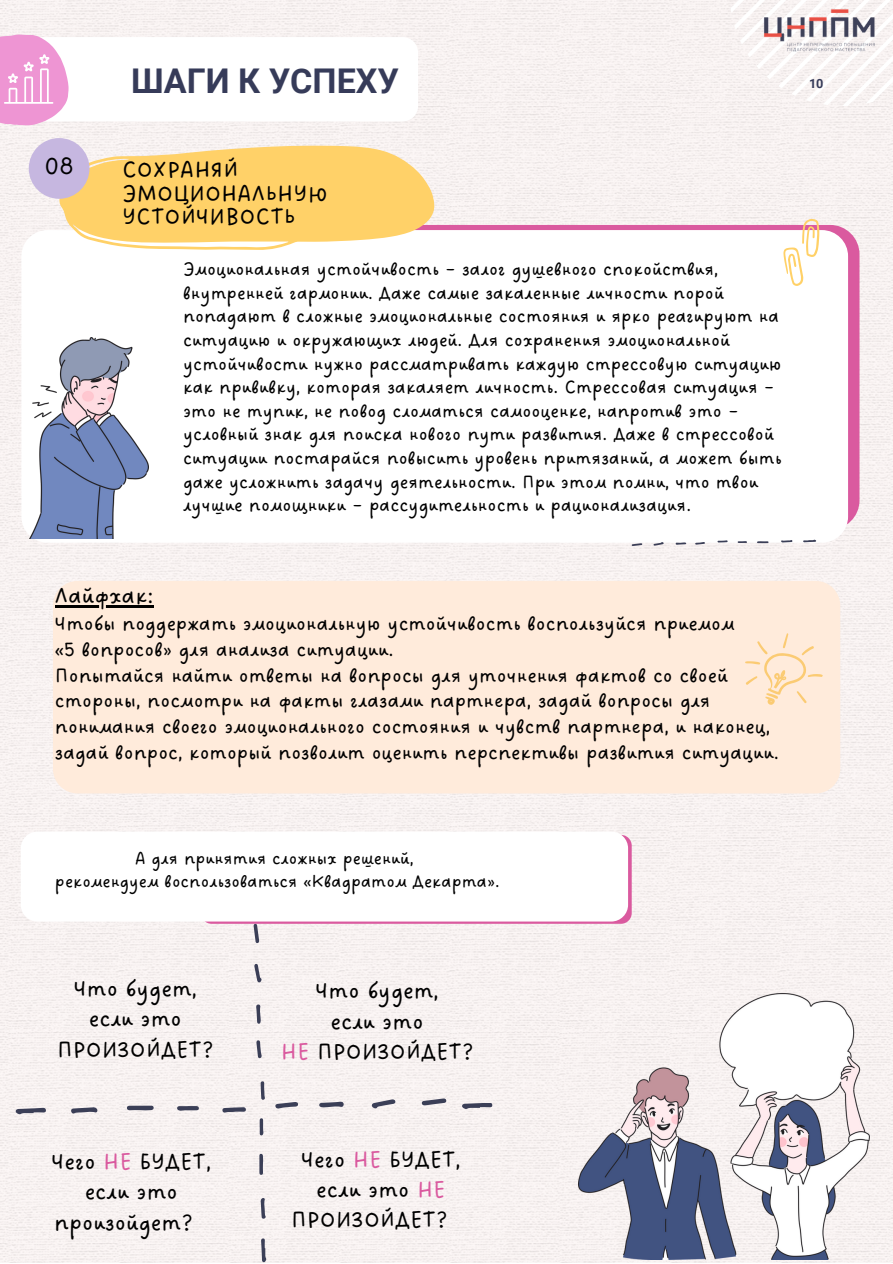
<style>
.page{position:relative;width:893px;height:1264px;background:#fff}
.page>*{position:absolute;margin:0;border:0;box-sizing:border-box;transform-origin:0 0}
.t1{font:700 34.05px "Roboto";color:#363b59}
.t2{font:26.85px "DO Sans Regular";color:#000}
.t3{font:25.65px/23.5px "DO Sans Regular";color:#000}
.t4{font:25.5px/30.3px "DO Sans Regular";color:#000;text-align:center}
.t5{font:22.35px/25.8px "DO Sans Regular";color:#000}
.t6{font:20.55px/23.5px "DO Sans Regular";color:#000}
.t7{font:19.5px/22.5px "DO Sans Regular";color:#000;text-align:center}
.t8{font:700 12.75px "Roboto";color:#363b59}
.s1{color:#da5a9f}
</style>
<div class="page">
<img style="left:0;top:0;width:892px;height:1262px">
<svg style="left:0;top:32px;width:418px;height:96px"></svg>
<div style="left:77px;top:225px;width:782px;height:304px;background:#da5a9f;border-radius:29px"></div>
<div style="left:21px;top:230px;width:827px;height:312px;background:#fff;border-radius:26px"></div>
<svg style="left:730px;top:0;width:162px;height:106px"></svg>
<svg style="left:59px;top:146px;width:375px;height:104px;background:#fed780"></svg>
<img style="left:744px;top:0;width:148px;height:63px">
<div style="left:29px;top:138px;width:60px;height:61px;background:#c6b7e0;border-radius:50%"></div>
<div style="left:53px;top:581px;width:787px;height:212px;background:#ffebdb;border-radius:25px"></div>
<svg style="left:745px;top:633px;width:78px;height:72px"></svg>
<img style="left:30px;top:337px;width:118px;height:202px">
<img style="left:578px;top:993px;width:291px;height:266px">
<hr style="left:55px;top:605px;width:99px;height:2px;background:#000">
<svg style="left:783px;top:219px;width:36px;height:67px"></svg>
<svg style="left:631px;top:539px;width:185px;height:7px"></svg>
<svg style="left:201px;top:835px;width:430px;height:88px"></svg>
<svg style="left:16px;top:923px;width:430px;height:339px"></svg>
<svg style="left:462px;top:1102px;width:46px;height:7px"></svg>
<div style="left:21px;top:831px;width:607px;height:90px;background:#fff;border-radius:17px"></div>
<h2 class="t2" style="left:44px;top:150px;width:31px">08</h2>
<h1 class="t1" style="left:131px;top:61px;width:269px">ШАГИ К УСПЕХУ</h1>
<p class="t3" style="left:122px;top:159px;width:207px">СОХРАНЯЙ<br>ЭМОЦИОНАЛЬНУЮ<br>УСТОЙЧИВОСТЬ</p>
<p class="t6" style="left:183px;top:258px;width:600px">Эмоциональная устойчивость – залог душевного спокойствия, внутренней гармонии. Даже самые закаленные личности порой попадают в сложные эмоциональные состояния и ярко реагируют на ситуацию и окружающих людей. Для сохранения эмоциональной устойчивости нужно рассматривать каждую стрессовую ситуацию как прививку, которая закаляет личность. Стрессовая ситуация – это не тупик, не повод сломаться самооценке, напротив это – условный знак для поиска нового пути развития. Даже в стрессовой ситуации постарайся повысить уровень притязаний, а может быть даже усложнить задачу деятельности. При этом помни, что твои лучшие помощники – рассудительность и рационализация.</p>
<p class="t4" style="left:55px;top:581px;width:100px">Лайфхак:</p>
<p class="t5" style="left:55px;top:611px;width:725px">Чтобы поддержать эмоциональную устойчивость воспользуйся приемом<br>«5 вопросов» для анализа ситуации.<br>Попытайся найти ответы на вопросы для уточнения фактов со своей стороны, посмотри на факты глазами партнёра, задай вопросы для понимания своего эмоционального состояния и чувств партнёра, и наконец, задай вопрос, который позволит оценить перспективы развития ситуации.</p>
<p class="t8" style="left:808px;top:76px;width:16px">10</p>
<p class="t7" style="left:55px;top:848px;width:446px">А для принятия сложных решений,<br>рекомендуем воспользоваться «Квадратом Декарта».</p>
<p class="t4" style="left:57px;top:974px;width:158px">Что будет, если это<br>ПРОИЗОЙДЕТ?</p>
<p class="t4" style="left:281px;top:976px;width:194px">Что будет,<br>если это<br><span class="s1">НЕ</span> ПРОИЗОЙДЕТ?</p>
<p class="t4" style="left:52px;top:1147px;width:161px">Чего <span class="s1">НЕ</span> БУДЕТ, если это произойдет?</p>
<p class="t4" style="left:291px;top:1145px;width:171px">Чего <span class="s1">НЕ</span> БУДЕТ, если это <span class="s1">НЕ<br></span>ПРОИЗОЙДЕТ?</p>
</div>
